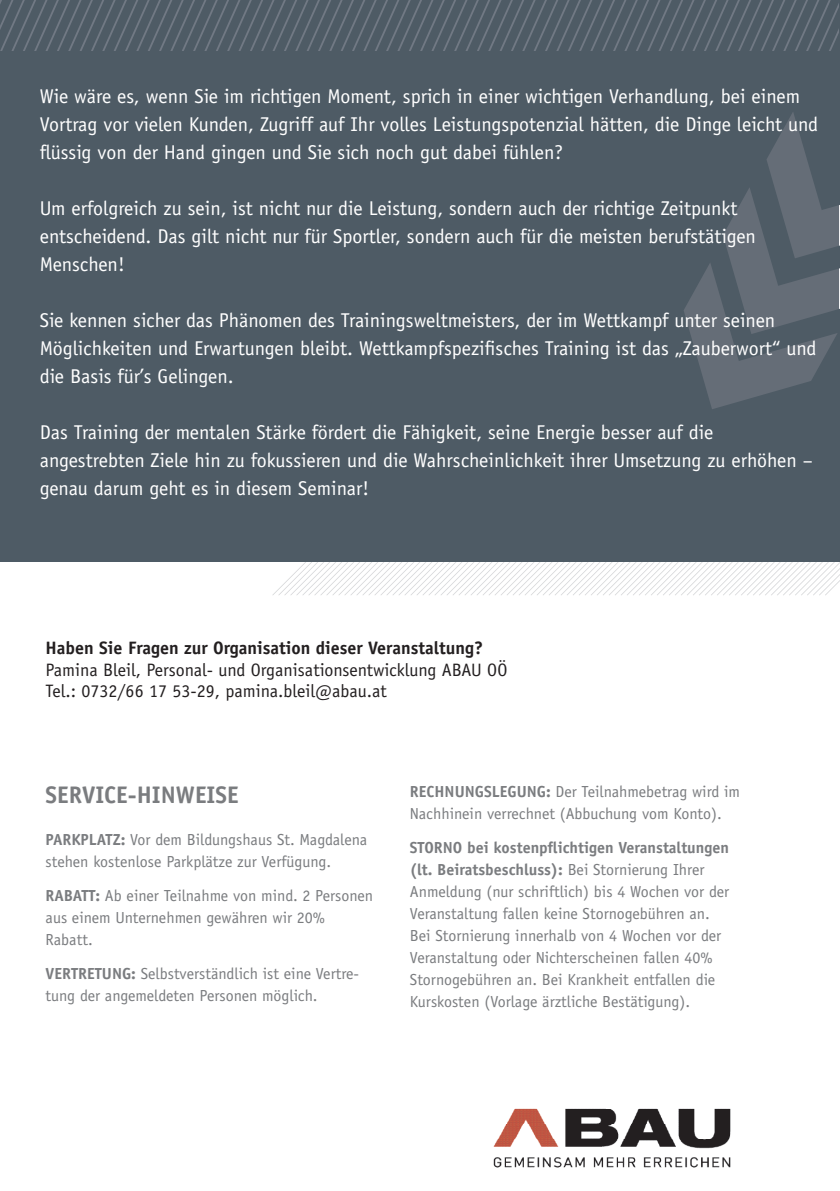
<style>
.page{position:relative;width:840px;height:1191px;background:#fff}
.page>*{position:absolute;margin:0;border:0;box-sizing:border-box;transform-origin:0 0}
.t1{font:700 24px "Officina Sans Std";color:#7a7c7f}
.t2{font:20px/28px "Officina Sans Std";color:#fff}
.t3{font:18px/21.6px "Officina Sans Std";color:#231f20}
.t4{font:700 18px "Officina Sans Std";color:#231f20}
.t5{font:16px/22px "Officina Sans Std";color:#7a7c7f}
.s1{font-weight:700}
</style>
<div class="page">
<svg style="left:272px;top:542px;width:567px;height:53px"></svg>
<div style="left:0;top:0;width:838px;height:561px;background:#4e5b65"></div>
<svg style="left:0;top:0;width:838px;height:51px"></svg>
<svg style="left:684px;top:113px;width:154px;height:296px"></svg>
<img style="left:493px;top:1108px;width:238px;height:60px">
<p class="t2" style="left:40px;top:82px;width:779px">Wie wäre es, wenn Sie im richtigen Moment, sprich in einer wichtigen Verhandlung, bei einem<br>Vortrag vor vielen Kunden, Zugriff auf Ihr volles Leistungspotenzial hätten, die Dinge leicht und flüssig von der Hand gingen und Sie sich noch gut dabei fühlen?</p>
<p class="t2" style="left:40px;top:194px;width:717px">Um erfolgreich zu sein, ist nicht nur die Leistung, sondern auch der richtige Zeitpunkt entscheidend. Das gilt nicht nur für Sportler, sondern auch für die meisten berufstätigen<br>Menschen!</p>
<p class="t2" style="left:40px;top:306px;width:777px">Sie kennen sicher das Phänomen des Trainingsweltmeisters, der im Wettkampf unter seinen<br>Möglichkeiten und Erwartungen bleibt. Wettkampfspezifisches Training ist das „Zauberwort“ und die Basis für’s Gelingen.</p>
<p class="t2" style="left:40px;top:418px;width:774px">Das Training der mentalen Stärke fördert die Fähigkeit, seine Energie besser auf die angestrebten Ziele hin zu fokussieren und die Wahrscheinlichkeit ihrer Umsetzung zu erhöhen – genau darum geht es in diesem Seminar!</p>
<p class="t4" style="left:46px;top:636px;width:438px">Haben Sie Fragen zur Organisation dieser Veranstaltung?</p>
<p class="t3" style="left:46px;top:658px;width:463px">Pamina Bleil, Personal- und Organisationsentwicklung ABAU OÖ<br>Tel.: 0732/66 17 53-29, pamina.bleil@abau.at</p>
<p class="t1" style="left:46px;top:780px;width:194px">SERVICE-HINWEISE</p>
<p class="t5" style="left:46px;top:828px;width:323px"><span class="s1">PARKPLATZ:</span> Vor dem Bildungshaus St. Magdalena stehen kostenlose Parkplätze zur Verfügung.</p>
<p class="t5" style="left:46px;top:884px;width:329px"><span class="s1">RABATT:</span> Ab einer Teilnahme von mind. 2 Personen aus einem Unternehmen gewähren wir 20%<br>Rabatt.</p>
<p class="t5" style="left:46px;top:962px;width:315px"><span class="s1">VERTRETUNG:</span> Selbstverständlich ist eine Vertre&shy;tung der angemeldeten Personen möglich.</p>
<p class="t5" style="left:409px;top:781px;width:331px"><span class="s1">RECHNUNGSLEGUNG:</span> Der Teilnahmebetrag wird im<br>Nachhinein verrechnet (Abbuchung vom Konto).</p>
<p class="t5" style="left:409px;top:837px;width:320px"><span class="s1">STORNO bei kostenpflichtigen Veranstaltungen (lt. Beiratsbeschluss):</span> Bei Stornierung Ihrer Anmeldung (nur schriftlich) bis 4 Wochen vor der Veranstaltung fallen keine Stornogebühren an.<br>Bei Stornierung innerhalb von 4 Wochen vor der Veranstaltung oder Nichterscheinen fallen 40% Stornogebühren an. Bei Krankheit entfallen die Kurskosten (Vorlage ärztliche Bestätigung).</p>
</div>
